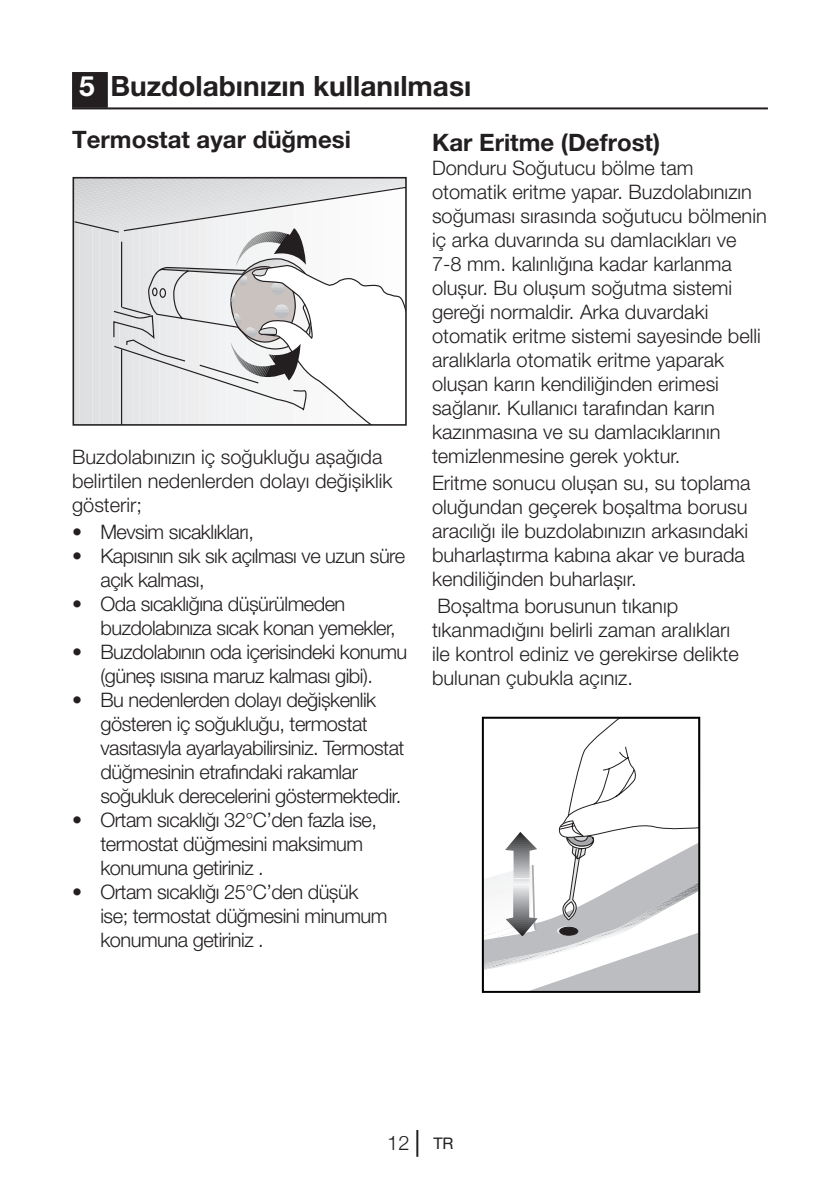
<style>
.page{position:relative;width:840px;height:1191px;background:#fff}
.page>*{position:absolute;margin:0;border:0;box-sizing:border-box;transform-origin:0 0}
.Unite_Baslik__14pt-B{font:700 28px "Helvetica Neue LT Pro";color:#231f20}
.Konu_Baslik__12pt-Bo{font:700 24px "Helvetica Neue LT Pro";color:#231f20}
.Normal_Yazi__10pt{font:300 20px/24px "Helvetica Neue LT Pro";color:#231f20}
.Girintili_Yazi__10pt{font:300 20px/24px "Helvetica Neue LT Pro";letter-spacing:-.025em;color:#231f20}
.t1{font:300 20px "Helvetica Neue";color:#231f20}
.s1{color:#fff}
.s2{font-weight:400;font-size:16px}
</style>
<div class="page">
<hr style="left:416px;top:1130px;width:2px;height:26px;background:#231f20">
<div style="left:73px;top:73px;width:34px;height:34px;background:#231f20"></div>
<div style="left:72px;top:72px;width:36px;height:36px;border:2px solid #231f20"></div>
<hr style="left:72px;top:107px;width:695px;height:2px;background:#231f20">
<svg style="left:75px;top:180px;width:328px;height:243px"></svg>
<hr style="left:121px;top:349px;width:1px;height:76px;background:#231f20">
<hr style="left:121px;top:242px;width:1px;height:65px;background:#231f20">
<div style="left:72px;top:177px;width:334px;height:249px;border:2px solid #231f20"></div>
<svg style="left:484px;top:719px;width:212px;height:271px"></svg>
<hr style="left:505px;top:832px;width:31px;height:2px;background:#231f20">
<hr style="left:505px;top:834px;width:31px;height:2px;background:#2e2b2c">
<hr style="left:505px;top:836px;width:31px;height:2px;background:#373738">
<hr style="left:505px;top:838px;width:31px;height:2px;background:#424344">
<hr style="left:505px;top:840px;width:31px;height:2px;background:#4c4d4e">
<hr style="left:505px;top:842px;width:31px;height:2px;background:#545557">
<hr style="left:505px;top:844px;width:31px;height:2px;background:#5e5e61">
<hr style="left:505px;top:846px;width:31px;height:2px;background:#66676a">
<hr style="left:505px;top:848px;width:31px;height:2px;background:#6e6f72">
<hr style="left:505px;top:850px;width:31px;height:2px;background:#757679">
<hr style="left:505px;top:852px;width:31px;height:2px;background:#7c7e81">
<hr style="left:505px;top:854px;width:31px;height:2px;background:#848689">
<hr style="left:505px;top:856px;width:31px;height:2px;background:#8a8c8f">
<hr style="left:505px;top:858px;width:31px;height:2px;background:#929497">
<hr style="left:505px;top:860px;width:31px;height:2px;background:#9a9c9f">
<hr style="left:505px;top:862px;width:31px;height:2px;background:#a1a3a6">
<hr style="left:505px;top:864px;width:31px;height:2px;background:#a9aaae">
<hr style="left:505px;top:866px;width:31px;height:2px;background:#b1b2b6">
<hr style="left:505px;top:868px;width:31px;height:2px;background:#b9babd">
<hr style="left:505px;top:870px;width:31px;height:2px;background:#c1c2c4">
<hr style="left:505px;top:872px;width:31px;height:2px;background:#c9cacc">
<hr style="left:505px;top:874px;width:31px;height:2px;background:#d0d1d3">
<hr style="left:505px;top:876px;width:31px;height:2px;background:#d8d9db">
<hr style="left:505px;top:878px;width:31px;height:2px;background:#e1e2e4">
<hr style="left:505px;top:880px;width:31px;height:2px;background:#eaebec">
<hr style="left:505px;top:882px;width:31px;height:2px;background:#f2f3f4">
<hr style="left:505px;top:934px;width:32px;height:2px;background:#231f20">
<hr style="left:505px;top:932px;width:32px;height:2px;background:#2e2b2c">
<hr style="left:505px;top:930px;width:32px;height:2px;background:#373738">
<hr style="left:505px;top:928px;width:32px;height:2px;background:#424344">
<hr style="left:505px;top:926px;width:32px;height:2px;background:#4c4d4e">
<hr style="left:505px;top:924px;width:32px;height:2px;background:#545557">
<hr style="left:505px;top:922px;width:32px;height:2px;background:#5e5e61">
<hr style="left:505px;top:920px;width:32px;height:2px;background:#66676a">
<hr style="left:505px;top:918px;width:32px;height:2px;background:#6e6f72">
<hr style="left:505px;top:916px;width:32px;height:2px;background:#757679">
<hr style="left:505px;top:914px;width:32px;height:2px;background:#7c7e81">
<hr style="left:505px;top:912px;width:32px;height:2px;background:#848689">
<hr style="left:505px;top:910px;width:32px;height:2px;background:#8a8c8f">
<hr style="left:505px;top:908px;width:32px;height:2px;background:#929497">
<hr style="left:505px;top:906px;width:32px;height:2px;background:#9a9c9f">
<hr style="left:505px;top:904px;width:32px;height:2px;background:#a1a3a6">
<hr style="left:505px;top:902px;width:32px;height:2px;background:#a9aaae">
<hr style="left:505px;top:900px;width:32px;height:2px;background:#b1b2b6">
<hr style="left:505px;top:898px;width:32px;height:2px;background:#b9babd">
<hr style="left:505px;top:896px;width:32px;height:2px;background:#c1c2c4">
<hr style="left:505px;top:894px;width:32px;height:2px;background:#c9cacc">
<hr style="left:505px;top:892px;width:32px;height:1px;background:#d0d1d3">
<hr style="left:505px;top:890px;width:32px;height:1px;background:#d8d9db">
<hr style="left:505px;top:888px;width:32px;height:1px;background:#e1e2e4">
<hr style="left:505px;top:885px;width:32px;height:2px;background:#eaebec">
<hr style="left:505px;top:883px;width:32px;height:2px;background:#f2f3f4">
<div style="left:481px;top:716px;width:218px;height:277px;border:2px solid #000"></div>
<p class="Unite_Baslik__14pt-B" style="left:79px;top:69px;width:393px"><span class="s1">5</span> Buzdolabınızın kullanılması</p>
<p class="Konu_Baslik__12pt-Bo" style="left:72px;top:125px;width:280px">Termostat ayar düğmesi</p>
<p class="Konu_Baslik__12pt-Bo" style="left:432px;top:128px;width:229px">Kar Eritme (Defrost)</p>
<p class="Normal_Yazi__10pt" style="left:432px;top:156px;width:336px">Donduru Soğutucu bölme tam otomatik eritme yapar. Buzdolabınızın soğuması sırasında soğutucu bölmenin iç arka duvarında su damlacıkları ve 7-8 mm. kalınlığına kadar karlanma oluşur. Bu oluşum soğutma sistemi gereği normaldir. Arka duvardaki otomatik eritme sistemi sayesinde belli aralıklarla otomatik eritme yaparak oluşan karın kendiliğinden erimesi sağlanır. Kullanıcı tarafından karın kazınmasına ve su damlacıklarının temizlenmesine gerek yoktur.</p>
<p class="Normal_Yazi__10pt" style="left:432px;top:471px;width:320px">Eritme sonucu oluşan su, su toplama oluğundan geçerek boşaltma borusu aracılığı ile buzdolabınızın arkasındaki buharlaştırma kabına akar ve burada kendiliğinden buharlaşır.</p>
<p class="Normal_Yazi__10pt" style="left:432px;top:593px;width:308px">Boşaltma borusunun tıkanıp tıkanmadığını belirli zaman aralıkları ile kontrol ediniz ve gerekirse delikte bulunan çubukla açınız.</p>
<p class="Normal_Yazi__10pt" style="left:72px;top:445px;width:322px">Buzdolabınızın iç soğukluğu aşağıda belirtilen nedenlerden dolayı değişiklik gösterir;</p>
<p class="Girintili_Yazi__10pt" style="left:72px;top:519px;width:183px">• Mevsim sıcaklıkları,</p>
<p class="Girintili_Yazi__10pt" style="left:100px;top:543px;width:306px;text-indent:-28px">• Kapısının sık sık açılması ve uzun süre açık kalması,</p>
<p class="Girintili_Yazi__10pt" style="left:100px;top:591px;width:296px;text-indent:-28px">• Oda sıcaklığına düşürülmeden buzdolabınıza sıcak konan yemekler,</p>
<p class="Girintili_Yazi__10pt" style="left:72px;top:639px;width:336px;text-align:center">• Buzdolabının oda içerisindeki konumu (güneş ısısına maruz kalması gibi).</p>
<p class="Girintili_Yazi__10pt" style="left:100px;top:687px;width:305px;text-indent:-28px">• Bu nedenlerden dolayı değişkenlik gösteren iç soğukluğu, termostat vasıtasıyla ayarlayabilirsiniz. Termostat düğmesinin etrafındaki rakamlar soğukluk derecelerini göstermektedir.</p>
<p class="Girintili_Yazi__10pt" style="left:100px;top:807px;width:278px;text-indent:-28px">• Ortam sıcaklığı 32°C’den fazla ise, termostat düğmesini maksimum konumuna getiriniz .</p>
<p class="Girintili_Yazi__10pt" style="left:100px;top:879px;width:288px;text-indent:-28px">• Ortam sıcaklığı 25°C’den düşük ise; termostat düğmesini minumum konumuna getiriniz .</p>
<p class="t1" style="left:387px;top:1130px;width:68px">12 <span class="s2">TR</span></p>
</div>
